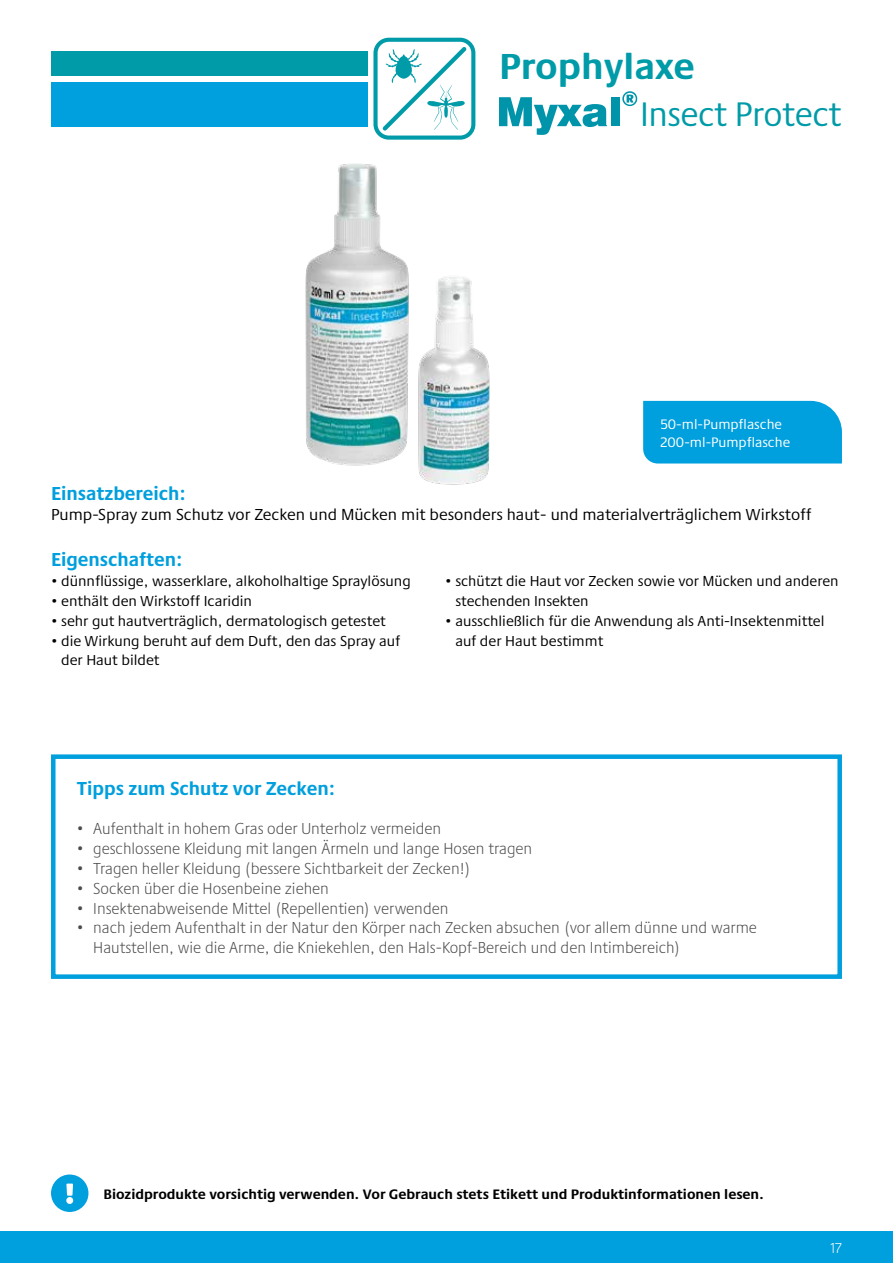
<style>
.page{position:relative;width:893px;height:1263px;background:#fff}
.page>*{position:absolute;margin:0;border:0;box-sizing:border-box;transform-origin:0 0}
.t1{font:700 37.5px "Praxis Next";color:#009ba8}
.t2{font:35.4px "Praxis Next";letter-spacing:-.01em;color:#009ba8}
.t3{font:700 19.5px "Praxis Next";color:#009fdd;scale:.96 1}
.t4{font:300 16.5px/19.8px "Praxis Next";color:#4a4a49;scale:.96 1}
.t5{font:16.5px "Praxis Next";color:#000}
.t6{font:15px/19.8px "Praxis Next";color:#000}
.t7{font:300 15px "Praxis Next";color:#fff;scale:.96 1}
.t8{font:700 14.25px "Praxis Next";color:#000}
.t9{font:14.25px/18px "Praxis Next";color:#fff}
</style>
<div class="page">
<div style="left:0;top:1231px;width:893px;height:32px;background:#009fdd"></div>
<img style="left:305px;top:163px;width:185px;height:322px">
<div style="left:51px;top:754px;width:791px;height:225px;border:4px solid #009fdd"></div>
<div style="left:51px;top:51px;width:316px;height:25px;background:#009ba8"></div>
<div style="left:51px;top:82px;width:316px;height:44px;background:#009fdd"></div>
<svg style="left:373px;top:38px;width:102px;height:102px"></svg>
<svg style="left:499px;top:97px;width:108px;height:38px"></svg>
<div style="left:611px;top:97px;width:8px;height:29px;background:#0094aa"></div>
<svg style="left:622px;top:91px;width:15px;height:15px"></svg>
<div style="left:643px;top:401px;width:199px;height:62px;background:#009fdd"></div>
<svg style="left:51px;top:1174px;width:37px;height:38px"></svg>
<h1 class="t1" style="left:499px;top:37px;width:197px">Prophylaxe</h1>
<h2 class="t2" style="left:640px;top:88px;width:203px">Insect Protect</h2>
<p class="t9" style="left:660px;top:414px;width:131px">50-ml-Pumpflasche<br>200-ml-Pumpflasche</p>
<p class="t3" style="left:51px;top:478px;width:142px">Einsatzbereich:</p>
<p class="t5" style="left:51px;top:502px;width:762px">Pump-Spray zum Schutz vor Zecken und Mücken mit besonders haut- und materialverträglichem Wirkstoff</p>
<p class="t3" style="left:51px;top:544px;width:139px">Eigenschaften:</p>
<p class="t6" style="left:51px;top:571px;width:361px">• dünnflüssige, wasserklare, alkoholhaltige Spraylösung</p>
<p class="t6" style="left:51px;top:591px;width:203px">• enthält den Wirkstoff Icaridin</p>
<p class="t6" style="left:51px;top:610px;width:336px">• sehr gut hautverträglich, dermatologisch getestet</p>
<p class="t6" style="left:61px;top:630px;width:340px;text-indent:-10px">• die Wirkung beruht auf dem Duft, den das Spray auf der Haut bildet</p>
<p class="t6" style="left:455px;top:571px;width:385px;text-indent:-10px">• schützt die Haut vor Zecken sowie vor Mücken und anderen stechenden Insekten</p>
<p class="t6" style="left:455px;top:610px;width:371px;text-indent:-10px">• ausschließlich für die Anwendung als Anti-Insektenmittel auf der Haut bestimmt</p>
<p class="t3" style="left:77px;top:773px;width:271px">Tipps zum Schutz vor Zecken:</p>
<p class="t4" style="left:77px;top:818px;width:381px">• Aufenthalt in hohem Gras oder Unterholz vermeiden</p>
<p class="t4" style="left:77px;top:838px;width:476px">• geschlossene Kleidung mit langen Ärmeln und lange Hosen tragen</p>
<p class="t4" style="left:77px;top:858px;width:412px">• Tragen heller Kleidung (bessere Sichtbarkeit der Zecken!)</p>
<p class="t4" style="left:77px;top:878px;width:264px">• Socken über die Hosenbeine ziehen</p>
<p class="t4" style="left:77px;top:898px;width:389px">• Insektenabweisende Mittel (Repellentien) verwenden</p>
<p class="t4" style="left:93px;top:917px;width:693px;text-indent:-16px">• nach jedem Aufenthalt in der Natur den Körper nach Zecken absuchen (vor allem dünne und warme<br>Hautstellen, wie die Arme, die Kniekehlen, den Hals-Kopf-Bereich und den Intimbereich)</p>
<p class="t8" style="left:104px;top:1182px;width:662px">Biozidprodukte vorsichtig verwenden. Vor Gebrauch stets Etikett und Produktinformationen lesen.</p>
<p class="t7" style="left:830px;top:1236px;width:14px">17</p>
</div>
